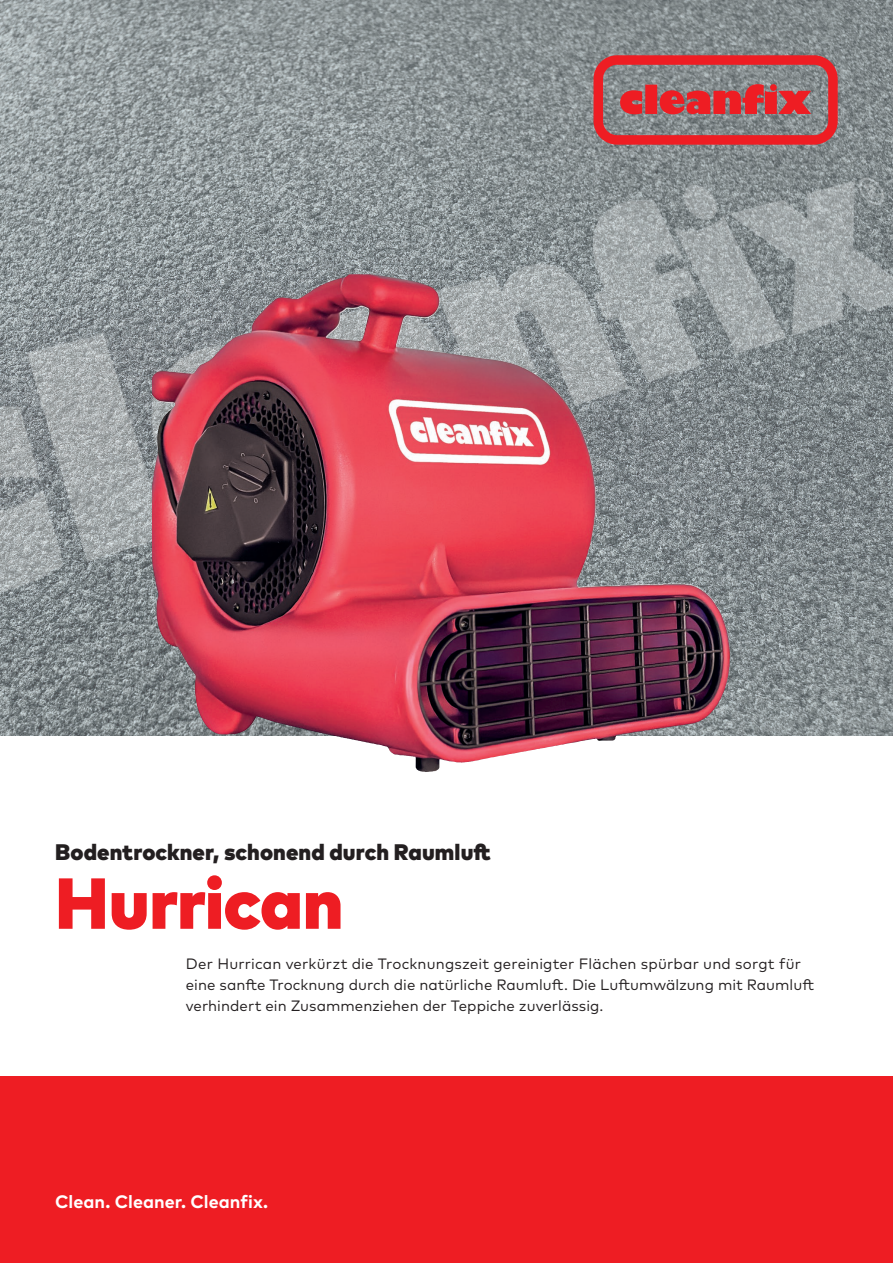
<style>
.page{position:relative;width:893px;height:1263px;background:#fff}
.page>*{position:absolute;margin:0;border:0;box-sizing:border-box;transform-origin:0 0}
.t1{font:900 72px "Mark W1 G";letter-spacing:-.005em;color:#ee1d23}
.t2{font:900 22.5px "Mark W1 G";letter-spacing:.005em;color:#231f20}
.t3{font:700 18px "Mark W1 G";color:#fff}
.t4{font:15px/21px "Mark W1 G";letter-spacing:.005em;color:#231f20}
</style>
<div class="page">
<img style="left:0;top:0;width:893px;height:736px">
<div style="left:0;top:1076px;width:893px;height:187px;background:#ee1d23"></div>
<svg style="left:594px;top:55px;width:244px;height:90px;background:#b05d61"></svg>
<img style="left:244px;top:274px;width:105px;height:60px">
<h2 class="t2" style="left:55px;top:834px;width:437px">Bodentrockner, schonend durch Raumluft</h2>
<h1 class="t1" style="left:55px;top:848px;width:290px">Hurrican</h1>
<p class="t4" style="left:186px;top:952px;width:630px">Der Hurrican verkürzt die Trocknungszeit gereinigter Flächen spürbar und sorgt für eine sanfte Trocknung durch die natürliche Raumluft. Die Luftumwälzung mit Raumluft verhindert ein Zusammenziehen der Teppiche zuverlässig.</p>
<p class="t3" style="left:55px;top:1187px;width:214px">Clean. Cleaner. Cleanfix.</p>
</div>
